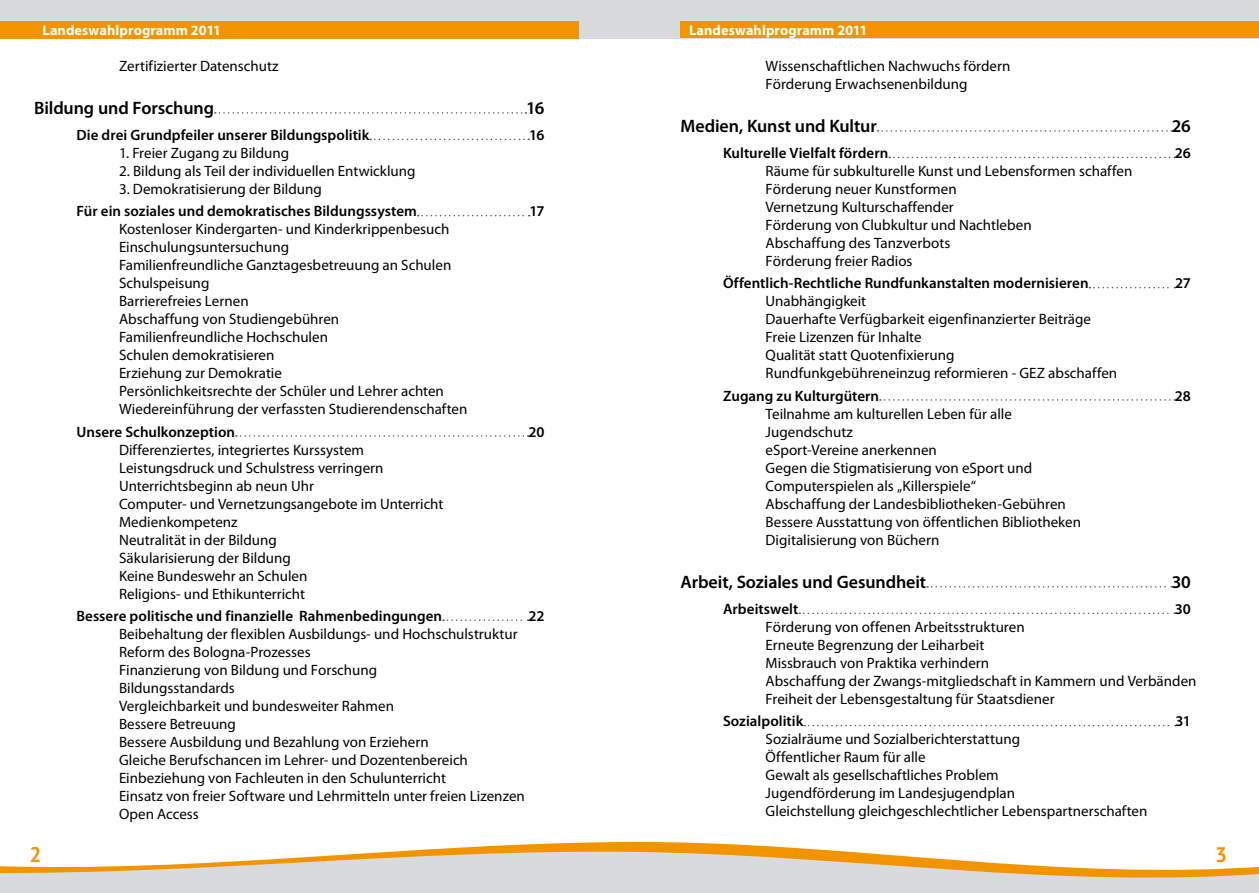
<style>
.page{position:relative;width:1259px;height:893px;background:#fff}
.page>*{position:absolute;margin:0;border:0;box-sizing:border-box;transform-origin:0 0}
.t1{font:700 21px "PT Sans";color:#f29400}
.t2{font:600 18px "Myriad Pro";letter-spacing:-.005em;color:#000}
.t3{font:15px/18px "Myriad Pro";color:#000}
.t4{font:600 15px "Myriad Pro";color:#000}
.t5{font:700 14.25px "Myriad Pro";letter-spacing:.005em;color:#fff}
</style>
<div class="page">
<svg style="left:877px;top:130px;width:295px;height:2px"></svg>
<svg style="left:889px;top:157px;width:286px;height:1px"></svg>
<svg style="left:1089px;top:287px;width:86px;height:1px"></svg>
<svg style="left:880px;top:399px;width:295px;height:2px"></svg>
<svg style="left:927px;top:586px;width:245px;height:2px"></svg>
<svg style="left:799px;top:613px;width:376px;height:1px"></svg>
<svg style="left:804px;top:725px;width:371px;height:1px"></svg>
<svg style="left:215px;top:112px;width:311px;height:2px"></svg>
<svg style="left:370px;top:139px;width:159px;height:1px"></svg>
<svg style="left:418px;top:215px;width:112px;height:1px"></svg>
<svg style="left:236px;top:435px;width:292px;height:2px"></svg>
<svg style="left:443px;top:619px;width:85px;height:2px"></svg>
<div style="left:0;top:0;width:629px;height:38px;background:#d9dadb"></div>
<div style="left:0;top:21px;width:578px;height:17px;background:#f29400"></div>
<svg style="left:0;top:842px;width:1259px;height:51px"></svg>
<div style="left:629px;top:0;width:630px;height:38px;background:#d9dadb"></div>
<div style="left:680px;top:21px;width:579px;height:17px;background:#f29400"></div>
<p class="t5" style="left:43px;top:21px;width:180px">Landeswahlprogramm 2011</p>
<p class="t3" style="left:119px;top:57px;width:161px">Zertifizierter Datenschutz</p>
<p class="t2" style="left:34px;top:96px;width:181px">Bildung und Forschung</p>
<p class="t2" style="left:526px;top:96px;width:20px">16</p>
<p class="t4" style="left:77px;top:126px;width:294px">Die drei Grundpfeiler unserer Bildungspolitik</p>
<p class="t4" style="left:529px;top:126px;width:17px">16</p>
<p class="t3" style="left:119px;top:144px;width:171px">1. Freier Zugang zu Bildung</p>
<p class="t3" style="left:119px;top:162px;width:298px">2. Bildung als Teil der individuellen Entwicklung</p>
<p class="t3" style="left:119px;top:180px;width:204px">3. Demokratisierung der Bildung</p>
<p class="t4" style="left:77px;top:202px;width:342px">Für ein soziales und demokratisches Bildungssystem</p>
<p class="t4" style="left:529px;top:202px;width:16px">17</p>
<p class="t3" style="left:119px;top:220px;width:350px">Kostenloser Kindergarten- und Kinderkrippenbesuch Einschulungsuntersuchung<br>Familienfreundliche Ganztagesbetreuung an Schulen Schulspeisung<br>Barrierefreies Lernen<br>Abschaffung von Studiengebühren<br>Familienfreundliche Hochschulen<br>Schulen demokratisieren<br>Erziehung zur Demokratie<br>Persönlichkeitsrechte der Schüler und Lehrer achten Wiedereinführung der verfassten Studierendenschaften</p>
<p class="t4" style="left:77px;top:422px;width:160px">Unsere Schulkonzeption</p>
<p class="t4" style="left:528px;top:422px;width:18px">20</p>
<p class="t3" style="left:119px;top:440px;width:326px">Differenziertes, integriertes Kurssystem Leistungsdruck und Schulstress verringern Unterrichtsbeginn ab neun Uhr<br>Computer- und Vernetzungsangebote im Unterricht Medienkompetenz<br>Neutralität in der Bildung<br>Säkularisierung der Bildung<br>Keine Bundeswehr an Schulen<br>Religions- und Ethikunterricht</p>
<p class="t4" style="left:77px;top:606px;width:367px">Bessere politische und finanzielle Rahmenbedingungen</p>
<p class="t4" style="left:528px;top:606px;width:18px">22</p>
<p class="t3" style="left:119px;top:625px;width:407px">Beibehaltung der flexiblen Ausbildungs- und Hochschulstruktur Reform des Bologna-Prozesses<br>Finanzierung von Bildung und Forschung<br>Bildungsstandards<br>Vergleichbarkeit und bundesweiter Rahmen<br>Bessere Betreuung<br>Bessere Ausbildung und Bezahlung von Erziehern<br>Gleiche Berufschancen im Lehrer- und Dozentenbereich Einbeziehung von Fachleuten in den Schulunterricht<br>Einsatz von freier Software und Lehrmitteln unter freien Lizenzen Open Access</p>
<h1 class="t1" style="left:29px;top:844px;width:14px">2</h1>
<p class="t5" style="left:689px;top:21px;width:180px">Landeswahlprogramm 2011</p>
<p class="t3" style="left:765px;top:57px;width:246px">Wissenschaftlichen Nachwuchs fördern<br>Förderung Erwachsenenbildung</p>
<p class="t2" style="left:680px;top:114px;width:198px">Medien, Kunst und Kultur</p>
<p class="t2" style="left:1172px;top:114px;width:21px">26</p>
<p class="t4" style="left:723px;top:144px;width:167px">Kulturelle Vielfalt fördern</p>
<p class="t4" style="left:1175px;top:144px;width:17px">26</p>
<p class="t3" style="left:765px;top:162px;width:368px">Räume für subkulturelle Kunst und Lebensformen schaffen Förderung neuer Kunstformen<br>Vernetzung Kulturschaffender<br>Förderung von Clubkultur und Nachtleben<br>Abschaffung des Tanzverbots<br>Förderung freier Radios</p>
<p class="t4" style="left:723px;top:274px;width:367px">Öffentlich-Rechtliche Rundfunkanstalten modernisieren</p>
<p class="t4" style="left:1175px;top:274px;width:17px">27</p>
<p class="t3" style="left:765px;top:292px;width:353px">Unabhängigkeit<br>Dauerhafte Verfügbarkeit eigenfinanzierter Beiträge Freie Lizenzen für Inhalte<br>Qualität statt Quotenfixierung Rundfunkgebühreneinzug reformieren - GEZ abschaffen</p>
<p class="t4" style="left:723px;top:386px;width:158px">Zugang zu Kulturgütern</p>
<p class="t4" style="left:1175px;top:386px;width:18px">28</p>
<p class="t3" style="left:765px;top:404px;width:317px">Teilnahme am kulturellen Leben für alle Jugendschutz<br>eSport-Vereine anerkennen<br>Gegen die Stigmatisierung von eSport und Computerspielen als „Killerspiele“<br>Abschaffung der Landesbibliotheken-Gebühren Bessere Ausstattung von öffentlichen Bibliotheken Digitalisierung von Büchern</p>
<p class="t2" style="left:680px;top:570px;width:247px">Arbeit, Soziales und Gesundheit</p>
<p class="t2" style="left:1171px;top:570px;width:21px">30</p>
<p class="t4" style="left:723px;top:599px;width:77px">Arbeitswelt</p>
<p class="t4" style="left:1175px;top:599px;width:18px">30</p>
<p class="t3" style="left:765px;top:618px;width:432px">Förderung von offenen Arbeitsstrukturen<br>Erneute Begrenzung der Leiharbeit<br>Missbrauch von Praktika verhindern<br>Abschaffung der Zwangs-mitgliedschaft in Kammern und Verbänden Freiheit der Lebensgestaltung für Staatsdiener</p>
<p class="t4" style="left:723px;top:712px;width:82px">Sozialpolitik</p>
<p class="t4" style="left:1175px;top:712px;width:17px">31</p>
<p class="t3" style="left:765px;top:730px;width:383px">Sozialräume und Sozialberichterstattung<br>Öffentlicher Raum für alle<br>Gewalt als gesellschaftliches Problem<br>Jugendförderung im Landesjugendplan<br>Gleichstellung gleichgeschlechtlicher Lebenspartnerschaften</p>
<h1 class="t1" style="left:1214px;top:844px;width:14px">3</h1>
</div>
